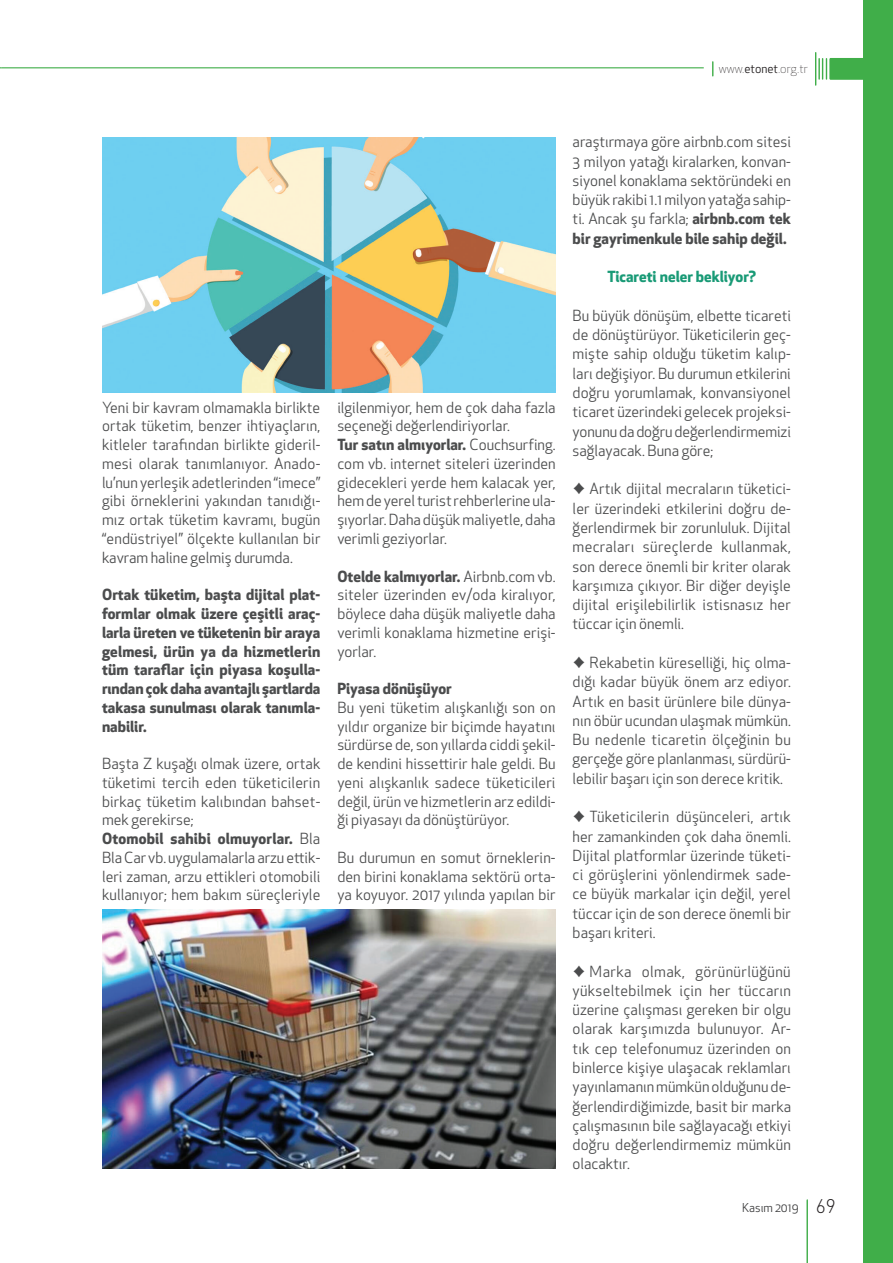
<style>
.page{position:relative;width:893px;height:1263px;background:#fff}
.page>*{position:absolute;margin:0;border:0;box-sizing:border-box;transform-origin:0 0}
.t1{font:300 19.5px "DIN Pro";color:#231f20}
.eto_metin{font:15px/19.4px "Apex New";color:#4b4c4d;text-align:justify}
.eto_metin-2{font:700 15px/18.8px "Apex New";color:#4b4c4d;text-align:justify}
.eto_metin-3{font:700 15px "Apex New";color:#199a76}
.t2{font:300 12px "Apex New";color:#231f20}
.t3{font:12px "Apex New";color:#3e3e3f}
.s1{font-weight:400}
.s2{font-weight:700}
</style>
<div class="page">
<svg style="left:806px;top:1199px;width:2px;height:64px"></svg>
<hr style="left:818px;top:58px;width:2px;height:22px;background:#40ae49">
<svg style="left:712px;top:61px;width:1px;height:15px"></svg>
<hr style="left:815px;top:52px;width:1px;height:34px;background:#40ae49">
<svg style="left:822px;top:58px;width:41px;height:22px"></svg>
<div style="left:863px;top:0;width:30px;height:1263px;background:#40ae49"></div>
<hr style="left:1px;top:67px;width:703px;height:1px;background:#40ae49">
<img style="left:102px;top:138px;width:454px;height:255px">
<img style="left:102px;top:910px;width:454px;height:259px">
<p class="t2" style="left:719px;top:62px;width:91px">www.<span class="s1">etonet</span>.org.tr</p>
<p class="eto_metin" style="left:102px;top:398px;width:220px;line-height:18.8px">Yeni bir kavram olmamakla birlikte ortak tüketim, benzer ihtiyaçların, kitleler tarafından birlikte gideril&shy;mesi olarak tanımlanıyor. Anado&shy;lu’nun yerleşik adetlerinden “imece” gibi örneklerini yakından tanıdığı&shy;mız ortak tüketim kavramı, bugün “endüstriyel” ölçekte kullanılan bir kavram haline gelmiş durumda.</p>
<p class="eto_metin-2" style="left:102px;top:585px;width:220px">Ortak tüketim, başta dijital plat&shy;formlar olmak üzere çeşitli araç&shy;larla üreten ve tüketenin bir araya gelmesi, ürün ya da hizmetlerin tüm taraflar için piyasa koşulla&shy;rından çok daha avantajlı şartlarda takasa sunulması olarak tanımla&shy;nabilir.</p>
<p class="eto_metin" style="left:102px;top:754px;width:220px;line-height:18.8px">Başta Z kuşağı olmak üzere, ortak tüketimi tercih eden tüketicilerin birkaç tüketim kalıbından bahset&shy;mek gerekirse;</p>
<p class="eto_metin" style="left:102px;top:829px;width:220px;line-height:18.8px"><span class="s2">Otomobil sahibi olmuyorlar.</span> Bla Bla Car vb. uygulamalarla arzu ettik&shy;leri zaman, arzu ettikleri otomobili kullanıyor; hem bakım süreçleriyle</p>
<p class="eto_metin" style="left:337px;top:398px;width:220px;line-height:18.8px">ilgilenmiyor, hem de çok daha fazla seçeneği değerlendiriyorlar.</p>
<p class="eto_metin" style="left:337px;top:435px;width:220px;line-height:18.8px"><span class="s2">Tur satın almıyorlar.</span> Couchsurfing. com vb. internet siteleri üzerinden gidecekleri yerde hem kalacak yer, hem de yerel turist rehberlerine ula&shy;şıyorlar. Daha düşük maliyetle, daha verimli geziyorlar.</p>
<p class="eto_metin" style="left:337px;top:567px;width:220px;line-height:18.8px"><span class="s2">Otelde kalmıyorlar.</span> Airbnb.com vb. siteler üzerinden ev/oda kiralıyor, böylece daha düşük maliyetle daha verimli konaklama hizmetine erişi&shy;yorlar.</p>
<p class="eto_metin-2" style="left:337px;top:678px;width:116px">Piyasa dönüşüyor</p>
<p class="eto_metin" style="left:337px;top:698px;width:220px;line-height:18.8px">Bu yeni tüketim alışkanlığı son on yıldır organize bir biçimde hayatını sürdürse de, son yıllarda ciddi şekil&shy;de kendini hissettirir hale geldi. Bu yeni alışkanlık sadece tüketicileri değil, ürün ve hizmetlerin arz edildi&shy;ği piyasayı da dönüştürüyor.</p>
<p class="eto_metin" style="left:337px;top:848px;width:220px;line-height:18.8px">Bu durumun en somut örneklerin&shy;den birini konaklama sektörü orta&shy;ya koyuyor. 2017 yılında yapılan bir</p>
<p class="eto_metin" style="left:573px;top:132px;width:220px">araştırmaya göre airbnb.com sitesi 3 milyon yatağı kiralarken, konvan&shy;siyonel konaklama sektöründeki en büyük rakibi 1.1 milyon yatağa sahip&shy;ti. Ancak şu farkla; <span class="s2">airbnb.com tek bir gayrimenkule bile sahip değil.</span></p>
<p class="eto_metin-3" style="left:607px;top:266px;width:150px">Ticareti neler bekliyor?</p>
<p class="eto_metin" style="left:573px;top:306px;width:220px">Bu büyük dönüşüm, elbette ticareti de dönüştürüyor. Tüketicilerin geç&shy;mişte sahip olduğu tüketim kalıp&shy;ları değişiyor. Bu durumun etkilerini doğru yorumlamak, konvansiyonel ticaret üzerindeki gelecek projeksi&shy;yonunu da doğru değerlendirmemizi sağlayacak. Buna göre;</p>
<p class="eto_metin" style="left:573px;top:479px;width:220px">♦ Artık dijital mecraların tüketici&shy;ler üzerindeki etkilerini doğru de&shy;ğerlendirmek bir zorunluluk. Dijital mecraları süreçlerde kullanmak, son derece önemli bir kriter olarak karşımıza çıkıyor. Bir diğer deyişle dijital erişilebilirlik istisnasız her tüccar için önemli.</p>
<p class="eto_metin" style="left:573px;top:653px;width:220px">♦ Rekabetin küreselliği, hiç olma&shy;dığı kadar büyük önem arz ediyor.<br>Artık en basit ürünlere bile dünya&shy;nın öbür ucundan ulaşmak mümkün.<br>Bu nedenle ticaretin ölçeğinin bu gerçeğe göre planlanması, sürdürü&shy;lebilir başarı için son derece kritik.</p>
<p class="eto_metin" style="left:573px;top:807px;width:220px">♦ Tüketicilerin düşünceleri, artık her zamankinden çok daha önemli.<br>Dijital platformlar üzerinde tüketi&shy;ci görüşlerini yönlendirmek sade&shy;ce büyük markalar için değil, yerel tüccar için de son derece önemli bir başarı kriteri.</p>
<p class="eto_metin" style="left:573px;top:961px;width:220px">♦ Marka olmak, görünürlüğünü yükseltebilmek için her tüccarın üzerine çalışması gereken bir olgu olarak karşımızda bulunuyor. Ar&shy;tık cep telefonumuz üzerinden on binlerce kişiye ulaşacak reklamları yayınlamanın mümkün olduğunu de&shy;ğerlendirdiğimizde, basit bir marka çalışmasının bile sağlayacağı etkiyi doğru değerlendirmemiz mümkün olacaktır.</p>
<p class="t3" style="left:742px;top:1199px;width:58px">Kasım 2019</p>
<p class="t1" style="left:816px;top:1192px;width:22px">69</p>
</div>
